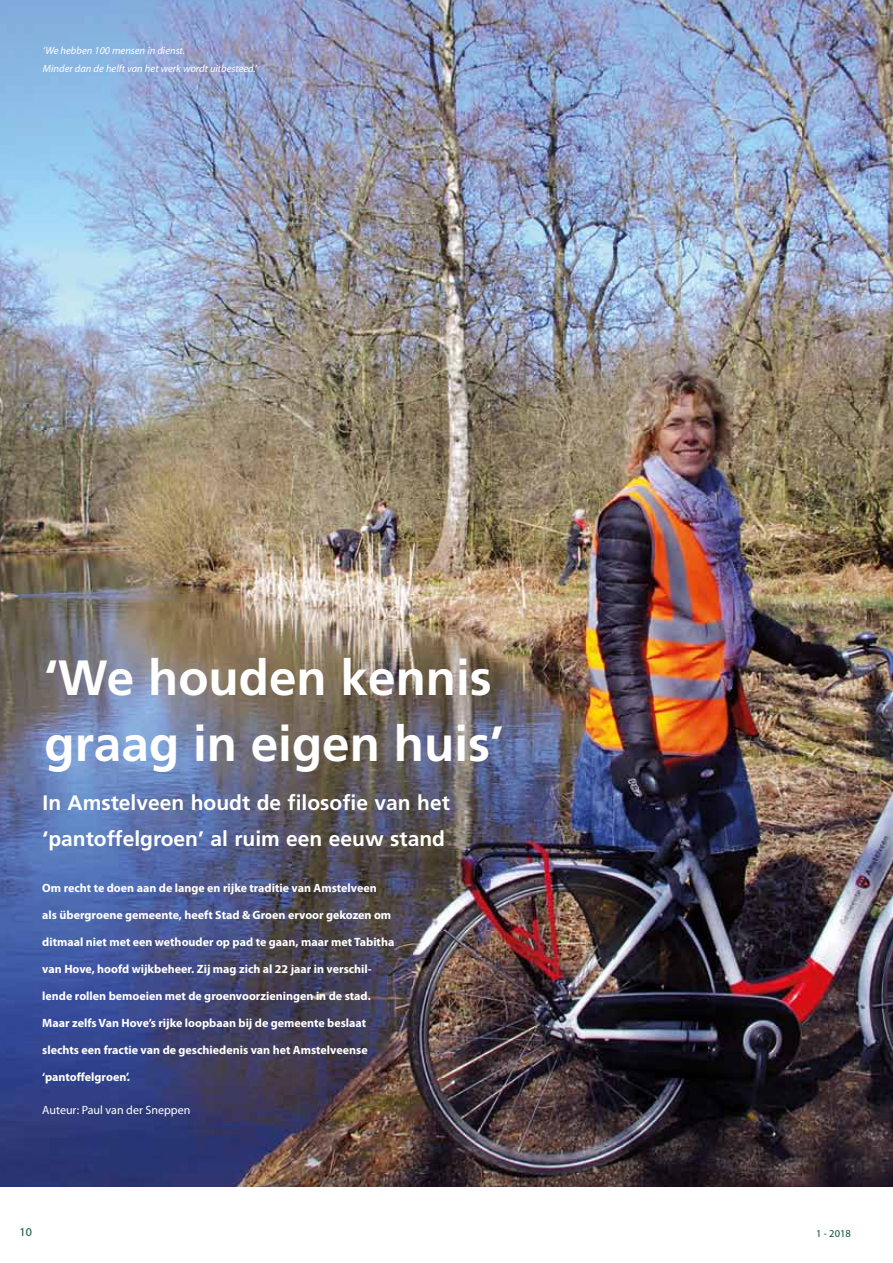
<style>
.page{position:relative;width:893px;height:1263px;background:#fff}
.page>*{position:absolute;margin:0;border:0;box-sizing:border-box;transform-origin:0 0}
.t1{font:700 49.5px/66px "Frutiger";color:#fff}
.t2{font:700 21px/36px "Frutiger";color:#fff}
.t3{font:700 12px "Myriad Pro";color:#fff}
.t4{font:12px "Myriad Pro";color:#fff}
.t5{font:12px "Myriad Pro";color:#00533d}
.t6{font:italic 10.5px/18px "Myriad Pro";color:#fff}
.t7{font:10.5px "Myriad Pro";color:#00533d}
</style>
<div class="page">
<img style="left:0;top:0;width:893px;height:1186px">
<p class="t6" style="left:43px;top:41px;width:215px">‘We hebben 100 mensen in dienst.<br>Minder dan de helft van het werk wordt uitbesteed.’</p>
<h1 class="t1" style="left:44px;top:644px;width:461px">‘We houden kennis graag in eigen huis’</h1>
<h2 class="t2" style="left:43px;top:785px;width:409px">In Amstelveen houdt de filosofie van het ‘pantoffelgroen’ al ruim een eeuw stand</h2>
<p class="t3" style="left:42px;top:880px;width:336px">Om recht te doen aan de lange en rijke traditie van Amstelveen</p>
<p class="t3" style="left:42px;top:907px;width:350px">als übergroene gemeente, heeft Stad &amp; Groen ervoor gekozen om</p>
<p class="t3" style="left:42px;top:934px;width:354px">ditmaal niet met een wethouder op pad te gaan, maar met Tabitha</p>
<p class="t3" style="left:42px;top:961px;width:331px">van Hove, hoofd wijkbeheer. Zij mag zich al 22 jaar in verschil-</p>
<p class="t3" style="left:42px;top:988px;width:330px">lende rollen bemoeien met de groenvoorzieningen in de stad.</p>
<p class="t3" style="left:42px;top:1015px;width:325px">Maar zelfs Van Hove’s rijke loopbaan bij de gemeente beslaat</p>
<p class="t3" style="left:42px;top:1042px;width:327px">slechts een fractie van de geschiedenis van het Amstelveense</p>
<p class="t3" style="left:42px;top:1069px;width:89px">‘pantoffelgroen’.</p>
<p class="t4" style="left:42px;top:1103px;width:150px">Auteur: Paul van der Sneppen</p>
<p class="t5" style="left:20px;top:1224px;width:14px">10</p>
<p class="t7" style="left:816px;top:1227px;width:36px">1 - 2018</p>
</div>
